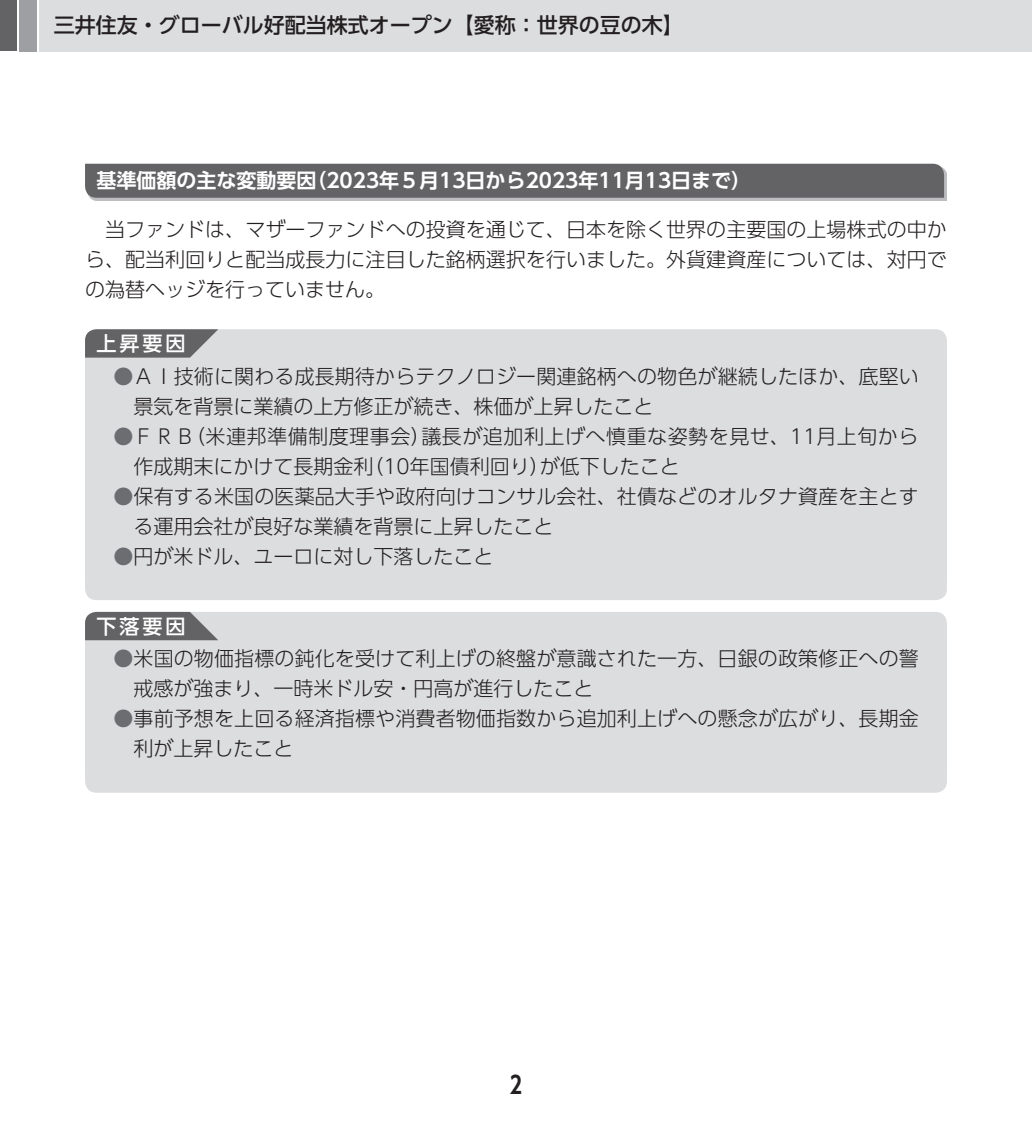
<style>
.page{position:relative;width:1032px;height:1134px;background:#fff}
.page>*{position:absolute;margin:0;border:0;box-sizing:border-box;transform-origin:0 0}
.t1{font:700 24px "UD Shin Go Pro De";color:#231f20}
.t2{font:500 21px "UD Shin Go Pro";color:#231f20}
.t3{font:300 20px/30px "UD Shin Go Pro";letter-spacing:.005em;color:#231f20}
.t4{font:300 20px/30px "UD Shin Go Pro";letter-spacing:.025em;color:#231f20}
.t5{font:700 20px "UD Shin Go Pro De";color:#fff}
.t6{font:500 20px "UD Shin Go Pro";letter-spacing:.15em;color:#fff}
.s1{color:#6c6d70}
</style>
<div class="page">
<div style="left:0;top:0;width:17px;height:51px;background:#636366"></div>
<div style="left:20px;top:0;width:17px;height:51px;background:#9d9fa2"></div>
<div style="left:40px;top:0;width:992px;height:51px;background:#dcdddf"></div>
<div style="left:88px;top:166px;width:859px;height:35px;background:#bcbdc0"></div>
<div style="left:85px;top:164px;width:859px;height:34px;background:#636366"></div>
<div style="left:85px;top:358px;width:862px;height:214px;background:#dcdddf"></div>
<div style="left:85px;top:640px;width:862px;height:124px;background:#dcdddf"></div>
<svg style="left:85px;top:329px;width:862px;height:29px;background:#cbccce"></svg>
<div style="left:85px;top:572px;width:862px;height:28px;background:#dcdddf"></div>
<svg style="left:85px;top:612px;width:862px;height:28px;background:#cbccce"></svg>
<div style="left:85px;top:764px;width:862px;height:29px;background:#dcdddf"></div>
<p class="t2" style="left:54px;top:8px;width:632px">三井住友・グローバル好配当株式オープン【愛称：世界の豆の木】</p>
<p class="t5" style="left:96px;top:164px;width:656px">基準価額の主な変動要因（2023年５月13日から2023年11月13日まで）</p>
<p class="t3" style="left:85px;top:214px;width:863px;text-align:justify">　当ファンドは、マザーファンドへの投資を通じて、日本を除く世界の主要国の上場株式の中から、配当利回りと配当成長力に注目した銘柄選択を行いました。外貨建資産については、対円での為替ヘッジを行っていません。</p>
<p class="t6" style="left:96px;top:327px;width:91px">上昇要因</p>
<p class="t3" style="left:133px;top:360px;width:787px;text-indent:-20px"><span class="s1">●</span>ＡＩ技術に関わる成長期待からテクノロジー関連銘柄への物色が継続したほか、底堅い景気を背景に業績の上方修正が続き、株価が上昇したこと</p>
<p class="t4" style="left:133px;top:420px;width:786px;text-indent:-20px"><span class="s1">●</span>ＦＲＢ（米連邦準備制度理事会）議長が追加利上げへ慎重な姿勢を見せ、11月上旬から作成期末にかけて長期金利（10年国債利回り）が低下したこと</p>
<p class="t3" style="left:133px;top:480px;width:787px;text-indent:-20px"><span class="s1">●</span>保有する米国の医薬品大手や政府向けコンサル会社、社債などのオルタナ資産を主とする運用会社が良好な業績を背景に上昇したこと</p>
<p class="t3" style="left:113px;top:540px;width:381px"><span class="s1">●</span>円が米ドル、ユーロに対し下落したこと</p>
<p class="t6" style="left:96px;top:610px;width:91px">下落要因</p>
<p class="t3" style="left:133px;top:643px;width:787px;text-indent:-20px"><span class="s1">●</span>米国の物価指標の鈍化を受けて利上げの終盤が意識された一方、日銀の政策修正への警戒感が強まり、一時米ドル安・円高が進行したこと</p>
<p class="t3" style="left:133px;top:703px;width:787px;text-indent:-20px"><span class="s1">●</span>事前予想を上回る経済指標や消費者物価指数から追加利上げへの懸念が広がり、長期金利が上昇したこと</p>
<p class="t1" style="left:510px;top:1065px;width:14px">2</p>
</div>
